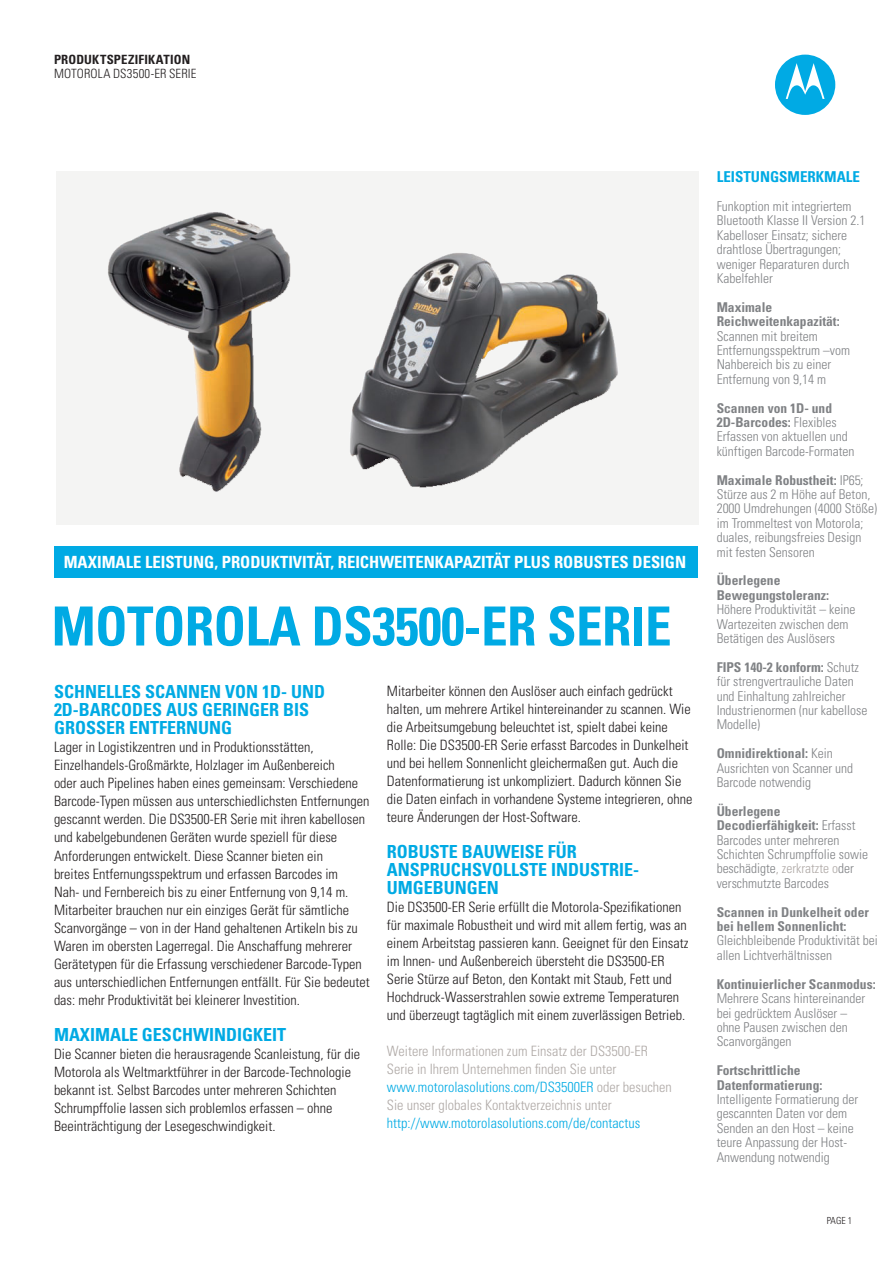
<style>
.page{position:relative;width:893px;height:1263px;background:#fff}
.page>*{position:absolute;margin:0;border:0;box-sizing:border-box;transform-origin:0 0}
.t1{font:700 condensed 54px "Univers LT Std";letter-spacing:-.01em;color:#00aae4}
.t2{font:700 condensed 18px/18px "Univers LT Std";color:#00aae4}
.t3{font:700 condensed 16.8px "Univers LT Std";color:#fff}
.t4{font:700 condensed 15px "Univers LT Std";color:#00aae4}
.t5{font:300 condensed 14.25px/18px "Univers LT Std";color:#231f20}
.t6{font:300 condensed 14.25px "Univers LT Std";color:#afa9a6}
.t7{font:300 condensed 14.25px "Univers LT Std";color:#00aae4}
.t8{font:300 condensed 13.5px/14.4px "Univers LT Std";color:#808285}
.t9{font:300 condensed 12.75px "Univers";letter-spacing:.01em;color:#231f20}
.t10{font:700 condensed 12.75px "Univers";letter-spacing:.015em;color:#231f20}
.t11{font:300 condensed 9.75px "Univers LT Std";color:#231f20}
.s1{color:#afa9a6}
.s2{font-weight:700}
</style>
<div class="page">
<div style="left:56px;top:171px;width:642px;height:353px;background:#f4f4f3"></div>
<div style="left:54px;top:547px;width:644px;height:31px;background:#00aae4"></div>
<div style="left:775px;top:55px;width:60px;height:60px;background:#00aae4;border-radius:50%"></div>
<svg style="left:786px;top:63px;width:39px;height:36px"></svg>
<img style="left:108px;top:212px;width:183px;height:280px">
<img style="left:350px;top:253px;width:268px;height:235px">
<p class="t10" style="left:54px;top:52px;width:138px">PRODUKTSPEZIFIKATION</p>
<p class="t9" style="left:54px;top:66px;width:144px">MOTOROLA DS3500-ER SERIE</p>
<p class="t3" style="left:64px;top:551px;width:624px">MAXIMALE LEISTUNG, PRODUKTIVITÄT, REICHWEITENKAPAZITÄT PLUS ROBUSTES DESIGN</p>
<p class="t1" style="left:52px;top:593px;width:621px">MOTOROLA DS3500-ER SERIE</p>
<p class="t2" style="left:54px;top:683px;width:273px">SCHNELLES SCANNEN VON 1D- UND<br>2D-BARCODES AUS GERINGER BIS<br>GROSSER ENTFERNUNG</p>
<p class="t5" style="left:54px;top:738px;width:317px">Lager in Logistikzentren und in Produktionsstätten, Einzelhandels-Großmärkte, Holzlager im Außenbereich<br>oder auch Pipelines haben eines gemeinsam: Verschiedene Barcode-Typen müssen aus unterschiedlichsten Entfernungen gescannt werden. Die DS3500-ER Serie mit ihren kabellosen und kabelgebundenen Geräten wurde speziell für diese Anforderungen entwickelt. Diese Scanner bieten ein<br>breites Entfernungsspektrum und erfassen Barcodes im<br>Nah- und Fernbereich bis zu einer Entfernung von 9,14 m.<br>Mitarbeiter brauchen nur ein einziges Gerät für sämtliche Scanvorgänge – von in der Hand gehaltenen Artikeln bis zu Waren im obersten Lagerregal. Die Anschaffung mehrerer Gerätetypen für die Erfassung verschiedener Barcode-Typen aus unterschiedlichen Entfernungen entfällt. Für Sie bedeutet das: mehr Produktivität bei kleinerer Investition.</p>
<p class="t2" style="left:54px;top:1025px;width:234px">MAXIMALE GESCHWINDIGKEIT</p>
<p class="t5" style="left:54px;top:1044px;width:308px">Die Scanner bieten die herausragende Scanleistung, für die Motorola als Weltmarktführer in der Barcode-Technologie bekannt ist. Selbst Barcodes unter mehreren Schichten Schrumpffolie lassen sich problemlos erfassen – ohne Beeinträchtigung der Lesegeschwindigkeit.</p>
<p class="t5" style="left:387px;top:682px;width:307px">Mitarbeiter können den Auslöser auch einfach gedrückt halten, um mehrere Artikel hintereinander zu scannen. Wie die Arbeitsumgebung beleuchtet ist, spielt dabei keine Rolle: Die DS3500-ER Serie erfasst Barcodes in Dunkelheit und bei hellem Sonnenlicht gleichermaßen gut. Auch die Datenformatierung ist unkompliziert. Dadurch können Sie die Daten einfach in vorhandene Systeme integrieren, ohne teure Änderungen der Host-Software.</p>
<p class="t2" style="left:387px;top:842px;width:254px">ROBUSTE BAUWEISE FÜR<br>ANSPRUCHSVOLLSTE INDUSTRIE-<br>UMGEBUNGEN</p>
<p class="t5" style="left:387px;top:898px;width:303px">Die DS3500-ER Serie erfüllt die Motorola-Spezifikationen für maximale Robustheit und wird mit allem fertig, was an einem Arbeitstag passieren kann. Geeignet für den Einsatz im Innen- und Außenbereich übersteht die DS3500-ER Serie Stürze auf Beton, den Kontakt mit Staub, Fett und Hochdruck-Wasserstrahlen sowie extreme Temperaturen und überzeugt tagtäglich mit einem zuverlässigen Betrieb.</p>
<p class="t6" style="left:387px;top:1042px;width:262px">Weitere Informationen zum Einsatz der DS3500-ER</p>
<p class="t6" style="left:387px;top:1060px;width:231px">Serie in Ihrem Unternehmen finden Sie unter</p>
<p class="t7" style="left:387px;top:1078px;width:286px">www.motorolasolutions.com/DS3500ER <span class="s1">oder besuchen</span></p>
<p class="t6" style="left:387px;top:1096px;width:226px">Sie unser globales Kontaktverzeichnis unter</p>
<p class="t7" style="left:387px;top:1114px;width:255px">http://www.motorolasolutions.com/de/contactus</p>
<p class="t4" style="left:717px;top:167px;width:145px">LEISTUNGSMERKMALE</p>
<p class="t8" style="left:717px;top:199px;width:150px">Funkoption mit integriertem<br>Bluetooth Klasse II Version 2.1</p>
<p class="t8" style="left:717px;top:228px;width:134px">Kabelloser Einsatz; sichere drahtlose Übertragungen; weniger Reparaturen durch<br>Kabelfehler</p>
<p class="t8" style="left:717px;top:300px;width:135px"><span class="s2">Maximale<br>Reichweitenkapazität:<br></span>Scannen mit breitem<br>Entfernungsspektrum –vom<br>Nahbereich bis zu einer<br>Entfernung von 9,14 m</p>
<p class="t8" style="left:717px;top:401px;width:139px"><span class="s2">Scannen von 1D- und<br>2D-Barcodes:</span> Flexibles<br>Erfassen von aktuellen und künftigen Barcode-Formaten</p>
<p class="t8" style="left:717px;top:473px;width:162px"><span class="s2">Maximale Robustheit:</span> IP65;<br>Stürze aus 2 m Höhe auf Beton,<br>2000 Umdrehungen (4000 Stöße) im Trommeltest von Motorola; duales, reibungsfreies Design mit festen Sensoren</p>
<p class="t8" style="left:717px;top:573px;width:140px"><span class="s2">Überlegene<br>Bewegungstoleranz:<br></span>Höhere Produktivität – keine<br>Wartezeiten zwischen dem<br>Betätigen des Auslösers</p>
<p class="t8" style="left:717px;top:660px;width:152px"><span class="s2">FIPS 140-2 konform:</span> Schutz für strengvertrauliche Daten und Einhaltung zahlreicher<br>Industrienormen (nur kabellose<br>Modelle)</p>
<p class="t8" style="left:717px;top:746px;width:138px"><span class="s2">Omnidirektional:</span> Kein<br>Ausrichten von Scanner und<br>Barcode notwendig</p>
<p class="t8" style="left:717px;top:804px;width:153px"><span class="s2">Überlegene<br>Decodierfähigkeit:</span> Erfasst<br>Barcodes unter mehreren<br>Schichten Schrumpffolie sowie beschädigte<span class="s1">, zerkratzte o</span>der verschmutzte Barcodes</p>
<p class="t8" style="left:717px;top:905px;width:163px"><span class="s2">Scannen in Dunkelheit oder bei hellem Sonnenlicht:<br></span>Gleichbleibende Produktivität bei allen Lichtverhältnissen</p>
<p class="t8" style="left:717px;top:977px;width:161px"><span class="s2">Kontinuierlicher Scanmodus:<br></span>Mehrere Scans hintereinander bei gedrücktem Auslöser –<br>ohne Pausen zwischen den<br>Scanvorgängen</p>
<p class="t8" style="left:717px;top:1063px;width:143px"><span class="s2">Fortschrittliche<br>Datenformatierung:<br></span>Intelligente Formatierung der gescannten Daten vor dem<br>Senden an den Host – keine teure Anpassung der Host-<br>Anwendung notwendig</p>
<p class="t11" style="left:827px;top:1215px;width:27px">PAGE 1</p>
</div>
